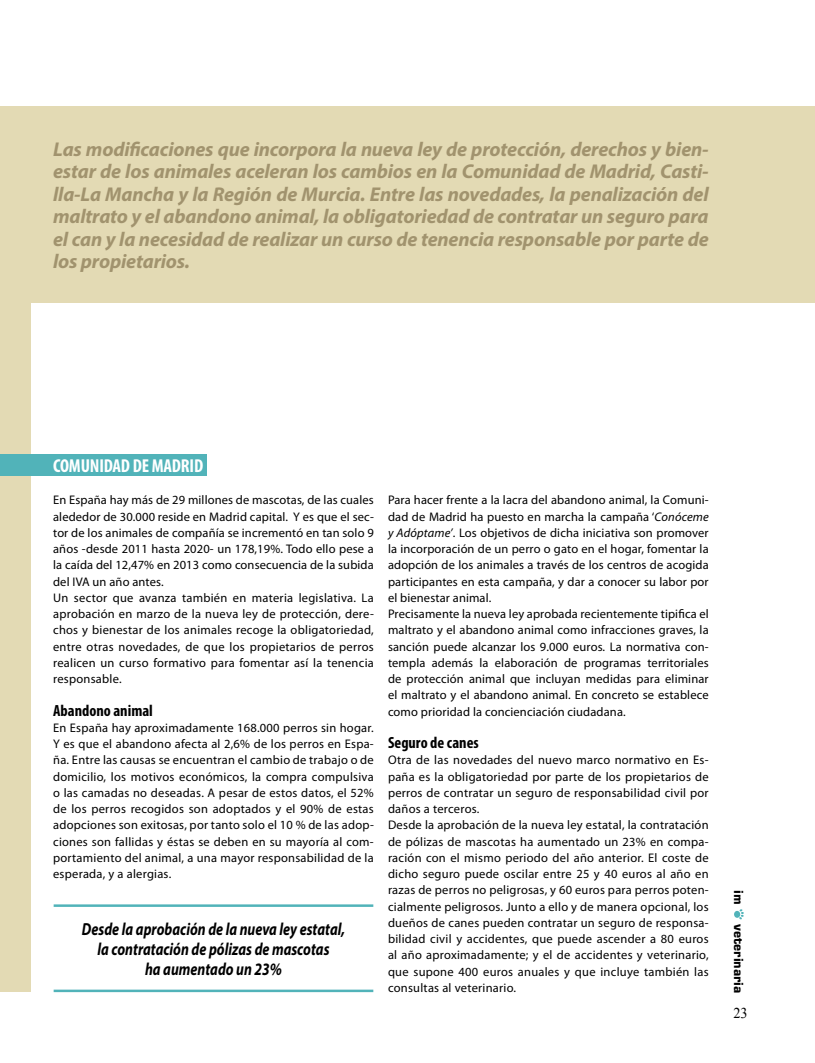
<style>
.page{position:relative;width:815px;height:1063px;background:#fff}
.page>*{position:absolute;margin:0;border:0;box-sizing:border-box;transform-origin:0 0}
.t1{font:italic 700 20px/22.5px "Myriad Pro";letter-spacing:-.01em;color:#a1936e;text-align:justify}
.t2{font:700 condensed 18.75px "Myriad Pro";letter-spacing:-.01em;color:#fff}
.t3{font:italic 700 17.5px/20px "Myriad Pro";color:#000;text-align:center;scale:.8 1}
.t4{font:700 condensed 16.25px "Myriad Pro";color:#000}
.t5{font:15px "Times New Roman";color:#000;scale:.95 1}
.t6{font:12.5px/16.2px "Myriad Pro";letter-spacing:.015em;color:#000}
.t7{font:700 12.5px "Square 721 BT";color:#000}
.s1{font-style:italic}
</style>
<div class="page">
<div style="left:734px;top:911px;width:6px;height:7px;background:#51b3b9;border-radius:50%"></div>
<svg style="left:739px;top:909px;width:5px;height:10px"></svg>
<div style="left:0;top:106px;width:815px;height:196px;background:#e3dab4"></div>
<div style="left:0;top:106px;width:30px;height:886px;background:#e3dab4"></div>
<div style="left:0;top:455px;width:206px;height:21px;background:#51b3b9"></div>
<hr style="left:54px;top:904px;width:319px;height:3px;background:#51b3b9">
<hr style="left:54px;top:990px;width:319px;height:2px;background:#51b3b9">
<p class="t1" style="left:53px;top:137px;width:657px">Las modificaciones que incorpora la nueva ley de protección, derechos y bien&shy;estar de los animales aceleran los cambios en la Comunidad de Madrid, Casti&shy;lla-La Mancha y la Región de Murcia. Entre las novedades, la penalización del maltrato y el abandono animal, la obligatoriedad de contratar un seguro para el can y la necesidad de realizar un curso de tenencia responsable por parte de los propietarios.</p>
<h2 class="t2" style="left:53px;top:454px;width:152px">COMUNIDAD DE MADRID</h2>
<p class="t6" style="left:53px;top:492px;width:322px">En España hay más de 29 millones de mascotas, de las cuales alededor de 30.000 reside en Madrid capital. Y es que el sec&shy;tor de los animales de compañía se incrementó en tan solo 9 años -desde 2011 hasta 2020- un 178,19%. Todo ello pese a la caída del 12,47% en 2013 como consecuencia de la subida del IVA un año antes.<br>Un sector que avanza también en materia legislativa. La aprobación en marzo de la nueva ley de protección, dere&shy;chos y bienestar de los animales recoge la obligatoriedad, entre otras novedades, de que los propietarios de perros realicen un curso formativo para fomentar así la tenencia responsable.</p>
<h3 class="t4" style="left:53px;top:700px;width:101px">Abandono animal</h3>
<p class="t6" style="left:53px;top:719px;width:322px;text-align:justify">En España hay aproximadamente 168.000 perros sin hogar.<br>Y es que el abandono afecta al 2,6% de los perros en Espa&shy;ña. Entre las causas se encuentran el cambio de trabajo o de domicilio, los motivos económicos, la compra compulsiva o las camadas no deseadas. A pesar de estos datos, el 52% de los perros recogidos son adoptados y el 90% de estas adopciones son exitosas, por tanto solo el 10 % de las adop&shy;ciones son fallidas y éstas se deben en su mayoría al com&shy;portamiento del animal, a una mayor responsabilidad de la esperada, y a alergias.</p>
<h3 class="t3" style="left:82px;top:918px;width:330px">Desde la aprobación de la nueva ley estatal, la contratación de pólizas de mascotas<br>ha aumentado un 23%</h3>
<p class="t6" style="left:388px;top:492px;width:322px">Para hacer frente a la lacra del abandono animal, la Comuni&shy;dad de Madrid ha puesto en marcha la campaña ‘<span class="s1">Conóceme y Adóptame’</span>. Los objetivos de dicha iniciativa son promover la incorporación de un perro o gato en el hogar, fomentar la adopción de los animales a través de los centros de acogida participantes en esta campaña, y dar a conocer su labor por el bienestar animal.<br>Precisamente la nueva ley aprobada recientemente tipifica el maltrato y el abandono animal como infracciones graves, la sanción puede alcanzar los 9.000 euros. La normativa con&shy;templa además la elaboración de programas territoriales de protección animal que incluyan medidas para eliminar el maltrato y el abandono animal. En concreto se establece como prioridad la concienciación ciudadana.</p>
<h3 class="t4" style="left:388px;top:733px;width:92px">Seguro de canes</h3>
<p class="t6" style="left:388px;top:752px;width:322px">Otra de las novedades del nuevo marco normativo en Es&shy;paña es la obligatoriedad por parte de los propietarios de perros de contratar un seguro de responsabilidad civil por daños a terceros.<br>Desde la aprobación de la nueva ley estatal, la contratación de pólizas de mascotas ha aumentado un 23% en compa&shy;ración con el mismo periodo del año anterior. El coste de dicho seguro puede oscilar entre 25 y 40 euros al año en razas de perros no peligrosas, y 60 euros para perros poten&shy;cialmente peligrosos. Junto a ello y de manera opcional, los dueños de canes pueden contratar un seguro de responsa&shy;bilidad civil y accidentes, que puede ascender a 80 euros al año aproximadamente; y el de accidentes y veterinario, que supone 400 euros anuales y que incluye también las consultas al veterinario.</p>
<p class="t7" style="left:746px;top:890px;width:16px;rotate:90deg">im</p>
<p class="t7" style="left:746px;top:924px;width:71px;rotate:90deg">veterinaria</p>
<p class="t5" style="left:733px;top:1003px;width:17px">23</p>
</div>
